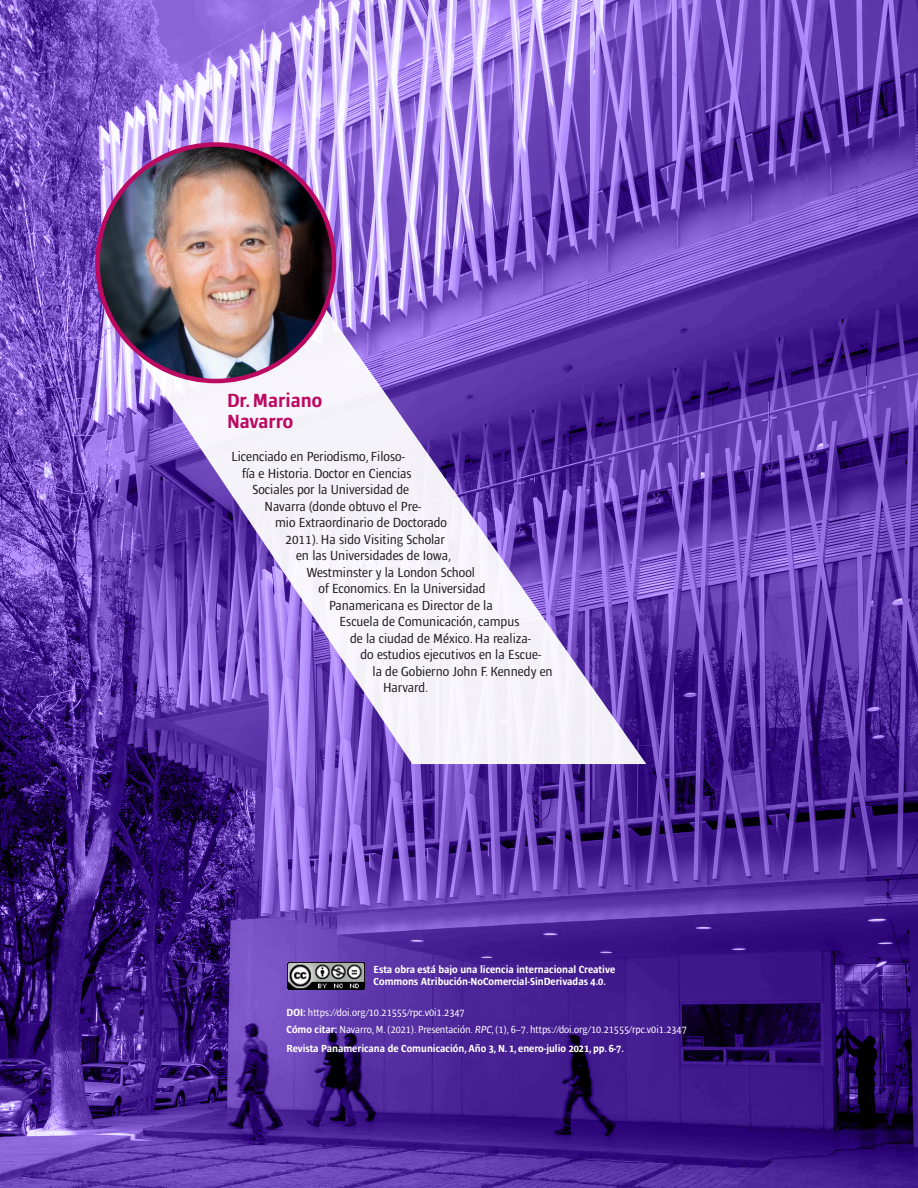
<style>
.page{position:relative;width:918px;height:1188px;background:#fff}
.page>*{position:absolute;margin:0;border:0;box-sizing:border-box;transform-origin:0 0}
.Semblanza{font:700 condensed 19.5px/21px "Ardoise Std";color:#bc0a62}
.Semblanza-2{font:condensed 13.5px "Ardoise Std";color:#231f20}
.Cómo_citar{font:700 condensed 10.5px/12px "Ardoise Std";color:#fff}
.Cómo_citar-2{font:condensed 10.5px "Ardoise Std";color:#fff}
.s1{font-weight:700}
.s2{font-style:italic}
</style>
<div class="page">
<img style="left:0;top:0;width:918px;height:1188px">
<svg style="left:102px;top:302px;width:544px;height:462px"></svg>
<img style="left:97px;top:145px;width:237px;height:236px;border-radius:118px">
<img style="left:287px;top:962px;width:77px;height:28px">
<p class="Semblanza" style="left:227px;top:390px;width:97px">Dr. Mariano<br>Navarro</p>
<p class="Semblanza-2" style="left:232px;top:449px;width:175px">Licenciado en Periodismo, Filoso-</p>
<p class="Semblanza-2" style="left:242px;top:465px;width:171px">fía e Historia. Doctor en Ciencias</p>
<p class="Semblanza-2" style="left:253px;top:482px;width:158px">Sociales por la Universidad de</p>
<p class="Semblanza-2" style="left:265px;top:498px;width:158px">Navarra (donde obtuvo el Pre-</p>
<p class="Semblanza-2" style="left:275px;top:515px;width:174px">mio Extraordinario de Doctorado</p>
<p class="Semblanza-2" style="left:286px;top:531px;width:161px">2011). Ha sido Visiting Scholar</p>
<p class="Semblanza-2" style="left:296px;top:548px;width:157px">en las Universidades de Iowa,</p>
<p class="Semblanza-2" style="left:307px;top:564px;width:170px">Westminster y la London School</p>
<p class="Semblanza-2" style="left:319px;top:581px;width:169px">of Economics. En la Universidad</p>
<p class="Semblanza-2" style="left:329px;top:597px;width:165px">Panamericana es Director de la</p>
<p class="Semblanza-2" style="left:340px;top:614px;width:181px">Escuela de Comunicación, campus</p>
<p class="Semblanza-2" style="left:350px;top:630px;width:182px">de la ciudad de México. Ha realiza-</p>
<p class="Semblanza-2" style="left:361px;top:647px;width:182px">do estudios ejecutivos en la Escue-</p>
<p class="Semblanza-2" style="left:373px;top:663px;width:182px">la de Gobierno John F. Kennedy en</p>
<p class="Semblanza-2" style="left:383px;top:680px;width:47px">Harvard.</p>
<p class="Cómo_citar" style="left:374px;top:963px;width:243px">Esta obra está bajo una licencia internacional Creative<br>Commons Atribución-NoComercial-SinDerivadas 4.0.</p>
<p class="Cómo_citar-2" style="left:287px;top:1006px;width:180px"><span class="s1">DOI:</span> https://doi.org/10.21555/rpc.v0i1.2347</p>
<p class="Cómo_citar-2" style="left:287px;top:1023px;width:402px"><span class="s1">Cómo citar:</span> Navarro, M. (2021). Presentación. <span class="s2">RPC</span>, (1), 6–7. https://doi.org/10.21555/rpc.v0i1.2347</p>
<p class="Cómo_citar" style="left:287px;top:1043px;width:339px">Revista Panamericana de Comunicación, Año 3, N. 1, enero-julio 2021, pp. 6-7.</p>
</div>
